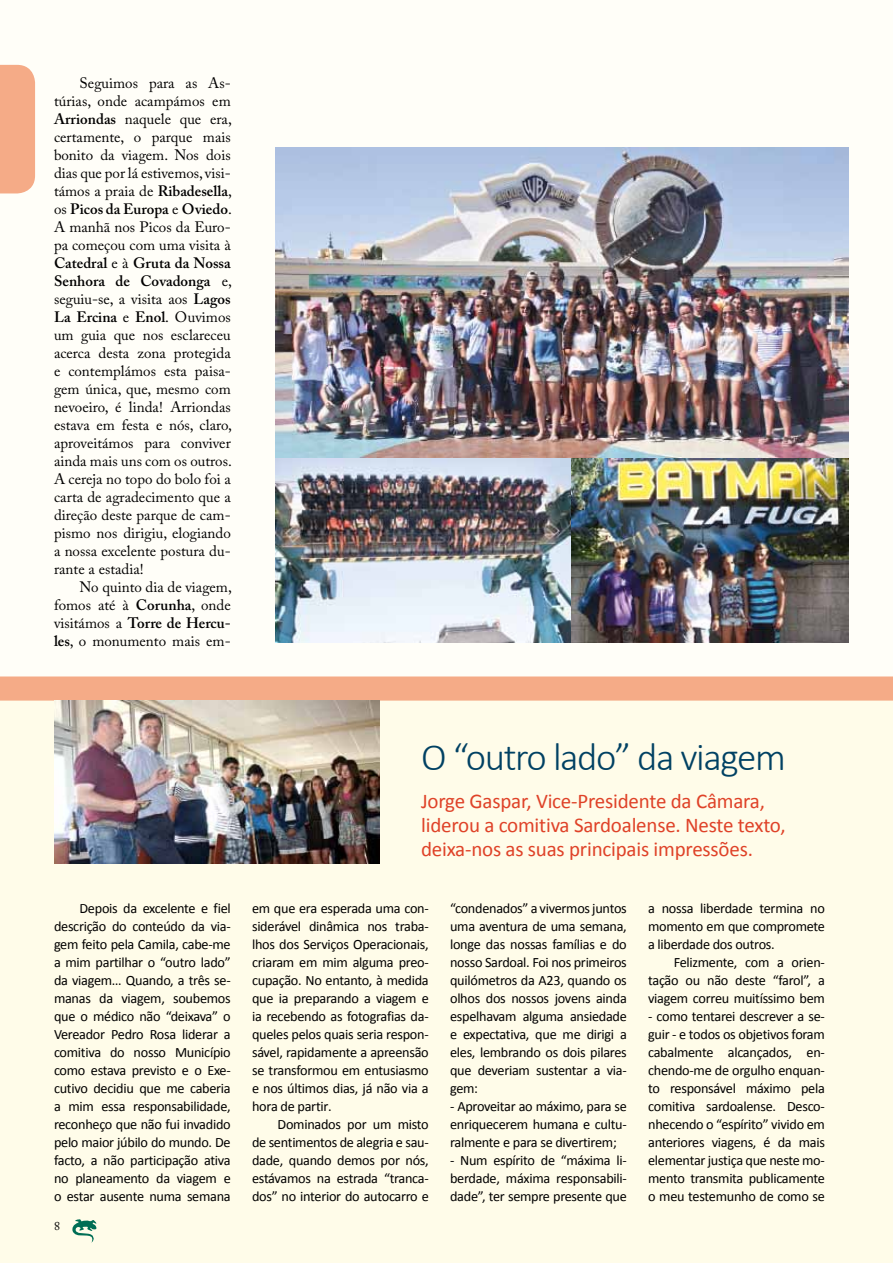
<style>
.page{position:relative;width:893px;height:1263px;background:#fffef6}
.page>*{position:absolute;margin:0;border:0;box-sizing:border-box;transform-origin:0 0}
.t1{font:300 39px "Calibri";letter-spacing:-.035em;color:#004163}
.t2{font:21px/24px "Calibri";letter-spacing:-.01em;color:#df4228}
.t3{font:15px/18px "Adobe Caslon Pro";color:#000;text-align:justify}
.t4{font:14.25px/18px "Calibri";letter-spacing:-.02em;color:#000;text-align:justify}
.t5{font:12px "Adobe Caslon Pro";color:#000}
.s1{font-weight:600}
</style>
<div class="page">
<div style="left:0;top:682px;width:893px;height:581px;background:#fffce4"></div>
<svg style="left:72px;top:1219px;width:25px;height:23px"></svg>
<img style="left:275px;top:148px;width:573px;height:495px">
<svg style="left:0;top:676px;width:893px;height:25px;background:#f4ad8a"></svg>
<img style="left:54px;top:701px;width:326px;height:162px">
<div style="left:0;top:65px;width:35px;height:128px;background:#f5ab87"></div>
<p class="t3" style="left:54px;top:73px;width:179px;text-indent:26px">Seguimos para as As&shy;túrias, onde acampámos em <span class="s1">Arriondas</span> naquele que era, certamente, o parque mais bonito da viagem. Nos dois dias que por lá estivemos, visi&shy;támos a praia de <span class="s1">Ribadesella</span>, os <span class="s1">Picos da Europa</span> e <span class="s1">Oviedo</span>.<br>A manhã nos Picos da Euro&shy;pa começou com uma visita à <span class="s1">Catedral</span> e à <span class="s1">Gruta da Nossa Senhora de Covadonga</span> e, seguiu-se, a visita aos <span class="s1">Lagos La Ercina</span> e <span class="s1">Enol</span>. Ouvimos um guia que nos esclareceu acerca desta zona protegida e contemplámos esta paisa&shy;gem única, que, mesmo com nevoeiro, é linda! Arriondas estava em festa e nós, claro, aproveitámos para conviver ainda mais uns com os outros.<br>A cereja no topo do bolo foi a carta de agradecimento que a direção deste parque de cam&shy;pismo nos dirigiu, elogiando a nossa excelente postura du&shy;rante a estadia!</p>
<p class="t3" style="left:54px;top:577px;width:179px;text-indent:26px">No quinto dia de viagem, fomos até à <span class="s1">Corunha</span>, onde visitámos a <span class="s1">Torre de Hercu&shy;les</span>, o monumento mais em-</p>
<h1 class="t1" style="left:421px;top:733px;width:366px">O “outro lado” da viagem</h1>
<h2 class="t2" style="left:421px;top:789px;width:366px">Jorge Gaspar, Vice-Presidente da Câmara, liderou a comitiva Sardoalense. Neste texto, deixa-nos as suas principais impressões.</h2>
<p class="t4" style="left:54px;top:900px;width:178px;text-indent:26px">Depois da excelente e fiel descrição do conteúdo da via&shy;gem feito pela Camila, cabe-me a mim partilhar o “outro lado” da viagem… Quando, a três se&shy;manas da viagem, soubemos que o médico não “deixava” o Vereador Pedro Rosa liderar a comitiva do nosso Município como estava previsto e o Exe&shy;cutivo decidiu que me caberia a mim essa responsabilidade, reconheço que não fui invadido pelo maior júbilo do mundo. De facto, a não participação ativa no planeamento da viagem e o estar ausente numa semana</p>
<p class="t4" style="left:252px;top:899px;width:178px">em que era esperada uma con&shy;siderável dinâmica nos traba&shy;lhos dos Serviços Operacionais, criaram em mim alguma preo&shy;cupação. No entanto, à medida que ia preparando a viagem e ia recebendo as fotografias da&shy;queles pelos quais seria respon&shy;sável, rapidamente a apreensão se transformou em entusiasmo e nos últimos dias, já não via a hora de partir.</p>
<p class="t4" style="left:252px;top:1115px;width:178px;text-indent:26px">Dominados por um misto de sentimentos de alegria e sau&shy;dade, quando demos por nós, estávamos na estrada “tranca&shy;dos” no interior do autocarro e</p>
<p class="t5" style="left:54px;top:1218px;width:7px">8</p>
<p class="t4" style="left:450px;top:900px;width:178px">“condenados” a vivermos juntos uma aventura de uma semana, longe das nossas famílias e do nosso Sardoal. Foi nos primeiros quilómetros da A23, quando os olhos dos nossos jovens ainda espelhavam alguma ansiedade e expectativa, que me dirigi a eles, lembrando os dois pilares que deveriam sustentar a via&shy;gem:</p>
<p class="t4" style="left:450px;top:1097px;width:178px">- Aproveitar ao máximo, para se enriquecerem humana e cultu&shy;ralmente e para se divertirem;</p>
<p class="t4" style="left:450px;top:1151px;width:178px">- Num espírito de “máxima li&shy;berdade, máxima responsabili&shy;dade”, ter sempre presente que</p>
<p class="t4" style="left:648px;top:900px;width:178px">a nossa liberdade termina no momento em que compromete a liberdade dos outros.</p>
<p class="t4" style="left:648px;top:954px;width:178px;text-indent:26px">Felizmente, com a orien&shy;tação ou não deste “farol”, a viagem correu muitíssimo bem</p>
<p class="t4" style="left:648px;top:1007px;width:178px">- como tentarei descrever a se&shy;guir - e todos os objetivos foram cabalmente alcançados, en&shy;chendo-me de orgulho enquan&shy;to responsável máximo pela comitiva sardoalense. Desco&shy;nhecendo o “espírito” vivido em anteriores viagens, é da mais elementar justiça que neste mo&shy;mento transmita publicamente o meu testemunho de como se</p>
</div>
